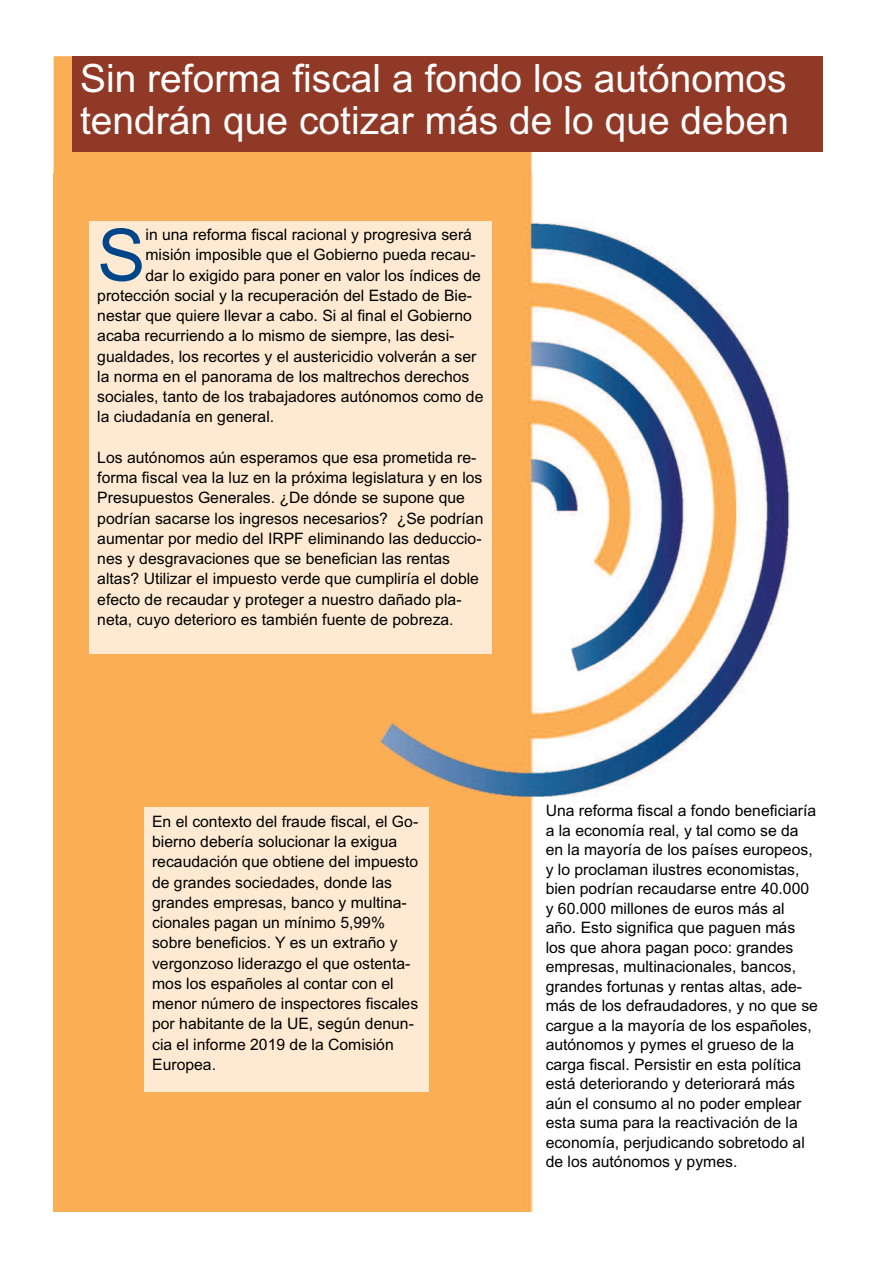
<style>
.page{position:relative;width:893px;height:1263px;background:#fff}
.page>*{position:absolute;margin:0;border:0;box-sizing:border-box;transform-origin:0 0}
.t1{font:72.3px "Arial";color:#014688}
.t2{font:39px/42px "Arial";color:#fff}
.t3{font:15.75px/20.2px "Arial";color:#000}
</style>
<div class="page">
<img style="left:54px;top:173px;width:736px;height:1038px">
<img style="left:54px;top:56px;width:769px;height:117px">
<div style="left:73px;top:56px;width:749px;height:96px;background:#913927"></div>
<div style="left:90px;top:221px;width:402px;height:432px;background:#feead2"></div>
<div style="left:145px;top:808px;width:283px;height:283px;background:#feead2"></div>
<img style="left:538px;top:797px;width:252px;height:405px">
<h2 class="t2" style="left:80px;top:58px;width:710px">Sin reforma fiscal a fondo los autónomos tendrán que cotizar más de lo que deben</h2>
<h1 class="t1" style="left:97px;top:213px;width:50px">S</h1>
<p class="t3" style="left:145px;top:225px;width:328px">in una reforma fiscal racional y progresiva será</p>
<p class="t3" style="left:145px;top:245px;width:332px">misión imposible que el Gobierno pueda recau-</p>
<p class="t3" style="left:145px;top:265px;width:337px">dar lo exigido para poner en valor los índices de</p>
<p class="t3" style="left:97px;top:285px;width:376px">protección social y la recuperación del Estado de Bie-</p>
<p class="t3" style="left:97px;top:306px;width:376px">nestar que quiere llevar a cabo. Si al final el Gobierno</p>
<p class="t3" style="left:97px;top:326px;width:359px">acaba recurriendo a lo mismo de siempre, las desi-</p>
<p class="t3" style="left:97px;top:346px;width:381px">gualdades, los recortes y el austericidio volverán a ser</p>
<p class="t3" style="left:97px;top:366px;width:374px">la norma en el panorama de los maltrechos derechos</p>
<p class="t3" style="left:97px;top:387px;width:388px">sociales, tanto de los trabajadores autónomos como de</p>
<p class="t3" style="left:97px;top:407px;width:178px">la ciudadanía en general.</p>
<p class="t3" style="left:97px;top:447px;width:388px">Los autónomos aún esperamos que esa prometida re&shy;forma fiscal vea la luz en la próxima legislatura y en los Presupuestos Generales. ¿De dónde se supone que podrían sacarse los ingresos necesarios? ¿Se podrían aumentar por medio del IRPF eliminando las deduccio&shy;nes y desgravaciones que se benefician las rentas altas? Utilizar el impuesto verde que cumpliría el doble efecto de recaudar y proteger a nuestro dañado pla&shy;neta, cuyo deterioro es también fuente de pobreza.</p>
<p class="t3" style="left:152px;top:811px;width:268px">En el contexto del fraude fiscal, el Go&shy;bierno debería solucionar la exigua recaudación que obtiene del impuesto de grandes sociedades, donde las grandes empresas, banco y multina&shy;cionales pagan un mínimo 5,99% sobre beneficios. Y es un extraño y vergonzoso liderazgo el que ostenta&shy;mos los españoles al contar con el menor número de inspectores fiscales por habitante de la UE, según denun&shy;cia el informe 2019 de la Comisión Europea.</p>
<p class="t3" style="left:546px;top:801px;width:274px;line-height:19.5px">Una reforma fiscal a fondo beneficiaría a la economía real, y tal como se da en la mayoría de los países europeos, y lo proclaman ilustres economistas, bien podrían recaudarse entre 40.000 y 60.000 millones de euros más al año. Esto significa que paguen más los que ahora pagan poco: grandes empresas, multinacionales, bancos, grandes fortunas y rentas altas, ade&shy;más de los defraudadores, y no que se cargue a la mayoría de los españoles, autónomos y pymes el grueso de la carga fiscal. Persistir en esta política está deteriorando y deteriorará más aún el consumo al no poder emplear esta suma para la reactivación de la economía, perjudicando sobretodo al de los autónomos y pymes.</p>
</div>
